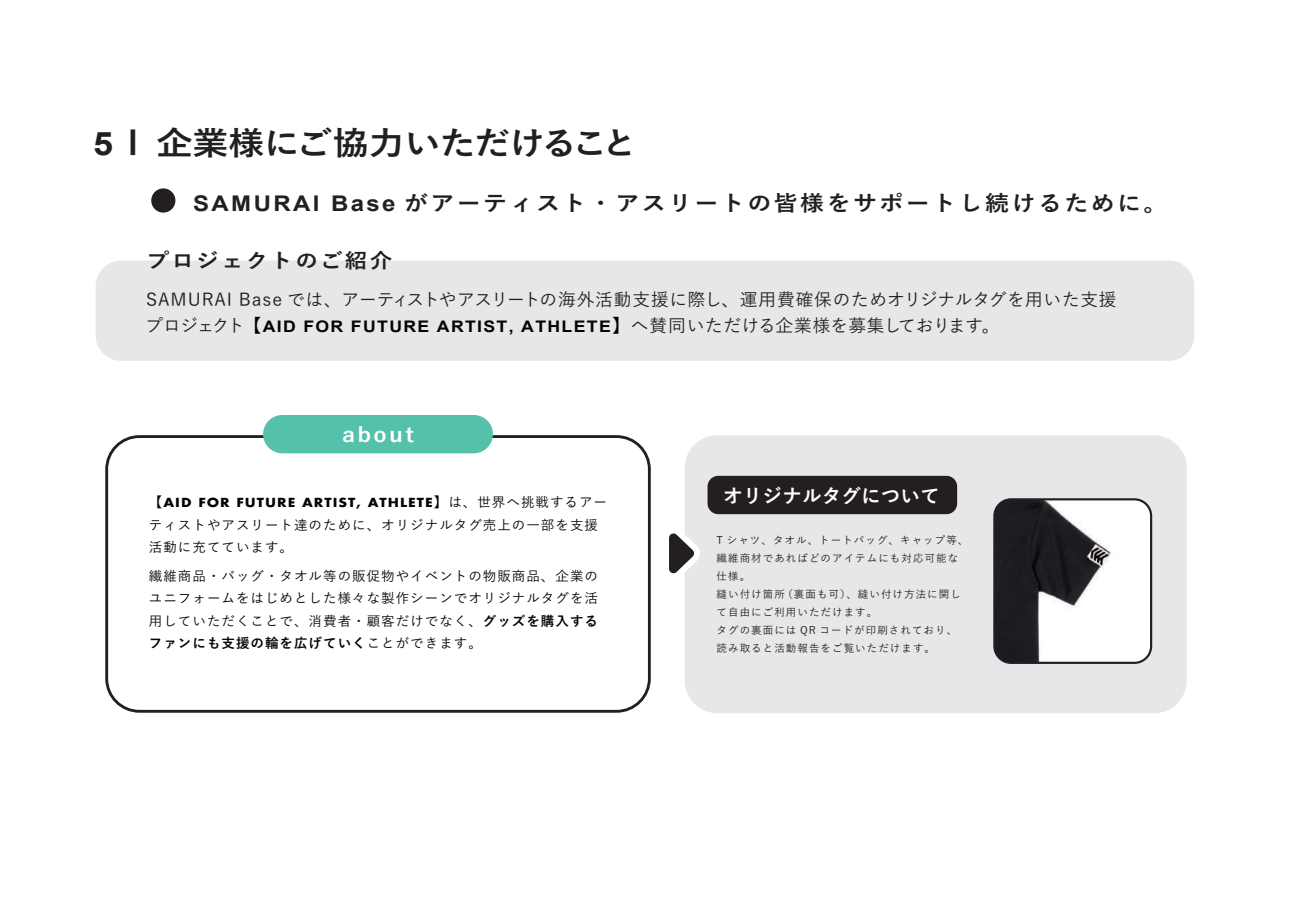
<style>
.page{position:relative;width:1289px;height:919px;background:#fff}
.page>*{position:absolute;margin:0;border:0;box-sizing:border-box;transform-origin:0 0}
.t1{font:700 32.4px "Yu Go";letter-spacing:-.025em;color:#231f20;scale:1.11 1}
.t2{font:700 21.6px "Yu Go";letter-spacing:.1em;color:#231f20;scale:1.11 1}
.t3{font:700 20.25px "Yu Go";letter-spacing:.1em;color:#231f20;scale:1.11 1}
.t4{font:700 20.25px "Yu Go";letter-spacing:.1em;color:#fff;scale:1.11 1}
.t5{font:700 19.5px "Yu Go";letter-spacing:.01em;color:#fff}
.t6{font:500 17.7px/25.8px "Yu Go";letter-spacing:.02em;color:#231f20}
.t7{font:500 13.5px/22.5px "Yu Go";letter-spacing:.075em;color:#030303}
.t8{font:700 12.15px "Futura";letter-spacing:.075em;color:#030303;scale:1.11 1}
.t9{font:500 10.5px/18px "Yu Go";letter-spacing:.1em;color:#231f20}
.s1{font-family:"Arial"}
.s2{font-weight:700;color:#030303}
.s3{font-family:"Arial";font-weight:700;font-size:15.9px;color:#030303}
.s4{font-family:"Yu Go";font-size:13.5px}
.s5{font-family:"Yu Go";font-weight:500;font-size:13.5px}
.s6{font-weight:700}
</style>
<div class="page">
<div style="left:96px;top:260px;width:1098px;height:101px;background:#e6e7e9;border-radius:26px"></div>
<div style="left:151px;top:188px;width:24px;height:24px;background:#231f20;border-radius:50%"></div>
<div style="left:105px;top:435px;width:545px;height:277px;border:3px solid #231f20;border-radius:33px"></div>
<div style="left:263px;top:415px;width:230px;height:38px;background:#55c1aa;border-radius:19px"></div>
<div style="left:684px;top:435px;width:502px;height:278px;background:#e6e7e9;border-radius:33px"></div>
<div style="left:1069px;top:499px;width:82px;height:163px;background:#fff;border-radius:17px"></div>
<img style="left:996px;top:501px;width:116px;height:160px">
<div style="left:993px;top:498px;width:159px;height:166px;border:2px solid #231f20;border-radius:17px"></div>
<svg style="left:669px;top:527px;width:31px;height:52px"></svg>
<div style="left:707px;top:476px;width:250px;height:38px;background:#231f20;border-radius:11px"></div>
<h1 class="t1" style="left:93px;top:125px;width:492px"><span class="s1">5</span> l 企業様にご協力いただけること</h1>
<h2 class="t2" style="left:193px;top:191px;width:879px"><span class="s1">SAMURAI Base</span> がアーティスト・アスリートの皆様をサポートし続けるために。</h2>
<h3 class="t3" style="left:147px;top:249px;width:222px">プロジェクトのご紹介</h3>
<h3 class="t6" style="left:145px;top:284px;width:972px">SAMURAI Base では、アーティストやアスリートの海外活動支援に際し、運用費確保のためオリジナルタグを用いた支援プロジェクト<span class="s2">【</span><span class="s3">AID FOR FUTURE ARTIST, ATHLETE</span><span class="s2">】</span>へ賛同いただける企業様を募集しております。</h3>
<h3 class="t4" style="left:342px;top:423px;width:66px">about</h3>
<p class="t8" style="left:149px;top:493px;width:414px"><span class="s4">【</span>AID FOR FUTURE ARTIST, ATHLETE<span class="s4">】</span><span class="s5">は、世界へ挑戦するアー</span></p>
<p class="t7" style="left:149px;top:511px;width:450px">ティストやアスリート達のために、オリジナルタグ売上の一部を支援活動に充てています。</p>
<p class="t7" style="left:149px;top:562px;width:450px;text-align:justify">繊維商品・バッグ・タオル等の販促物やイベントの物販商品、企業のユニフォームをはじめとした様々な製作シーンでオリジナルタグを活用していただくことで、消費者・顧客だけでなく、<span class="s6">グッズを購入するファンにも支援の輪を広げていく</span>ことができます。</p>
<h3 class="t5" style="left:723px;top:484px;width:218px">オリジナルタグについて</h3>
<p class="t9" style="left:716px;top:530px;width:253px">T シャツ、タオル、トートバッグ、キャップ等、繊維商材であればどのアイテムにも対応可能な仕様。<br>縫い付け箇所（裏面も可）、縫い付け方法に関して自由にご利用いただけます。<br>タグの裏面には QR コードが印刷されており、読み取ると活動報告をご覧いただけます。</p>
</div>
